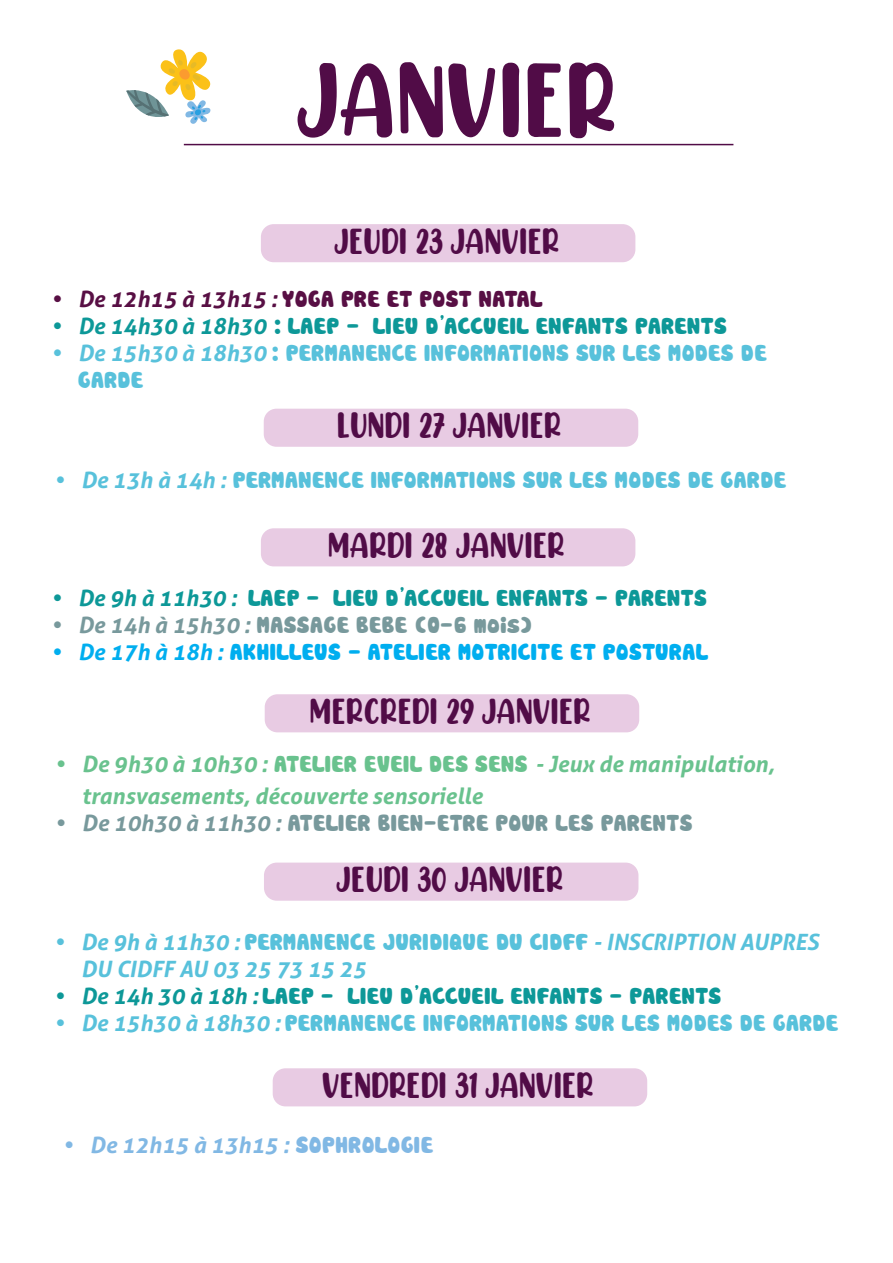
<style>
.page{position:relative;width:893px;height:1263px;background:#fff}
.page>*{position:absolute;margin:0;border:0;box-sizing:border-box;transform-origin:0 0}
.t1{font:88.5px "CHICKEN Pie Height";color:#510c47}
.t2{font:30px "CHICKEN Pie Height";color:#510c47}
.t3{font:22.5px/27px "Cookies";color:#58c1db}
.t4{font:22.5px "Cookies";color:#0d9898}
.t5{font:italic 700 22.5px/31.5px "Aller";color:#69c28e}
.t6{font:22.5px "Cookies";color:#78999c}
.t7{font:italic 700 22.5px/27px "Aller";color:#58c1db}
.t8{font:22.5px "Cookies";color:#00aeef}
.t9{font:22.5px "Cookies";color:#580f44}
.t10{font:italic 700 22.5px "Aller";color:#81b8e4}
.s1{font-family:"Aller";font-weight:700;font-style:italic}
.s2{font-family:"CHICKEN Pie Height"}
.s3{font-family:"Cookies";font-weight:400;font-style:normal}
</style>
<div class="page">
<svg style="left:126px;top:49px;width:85px;height:75px"></svg>
<hr style="left:184px;top:144px;width:549px;height:1px;background:#510c47">
<div style="left:261px;top:224px;width:374px;height:38px;background:#e8cbe3;border-radius:13px"></div>
<div style="left:264px;top:409px;width:374px;height:38px;background:#e8cbe3;border-radius:13px"></div>
<div style="left:261px;top:528px;width:374px;height:38px;background:#e8cbe3;border-radius:13px"></div>
<div style="left:265px;top:694px;width:374px;height:38px;background:#e8cbe3;border-radius:13px"></div>
<div style="left:264px;top:862px;width:374px;height:39px;background:#e8cbe3;border-radius:13px"></div>
<div style="left:273px;top:1068px;width:374px;height:38px;background:#e8cbe3;border-radius:13px"></div>
<p class="t1" style="left:297px;top:27px;width:326px">JANVIER</p>
<p class="t2" style="left:334px;top:216px;width:228px">JEUDI 23 JANVIER</p>
<p class="t9" style="left:51px;top:289px;width:494px"><span class="s1">• De 12h15 à 13h15 :</span> YOGA PRE ET POST NATAL</p>
<p class="t4" style="left:51px;top:316px;width:678px"><span class="s1">• De 14h30 à 18h30</span> : LAEP -– LIEU D<span class="s2">’</span>ACCUEIL ENFANTS PARENTS</p>
<p class="t3" style="left:78px;top:340px;width:691px;text-indent:-27px"><span class="s1">• De 15h30 à 18h30</span> : PERMANENCE INFORMATIONS SUR LES MODES DE<br>GARDE</p>
<p class="t2" style="left:338px;top:401px;width:226px">LUNDI 27 JANVIER</p>
<p class="t3" style="left:54px;top:466px;width:734px"><span class="s1">• De 13h à 14h :</span> PERMANENCE INFORMATIONS SUR LES MODES DE GARDE</p>
<p class="t2" style="left:329px;top:521px;width:239px">MARDI 28 JANVIER</p>
<p class="t4" style="left:51px;top:588px;width:658px"><span class="s1">• De 9h à 11h30 :</span> LAEP -– LIEU D<span class="s2">’</span>ACCUEIL ENFANTS - PARENTS</p>
<p class="t6" style="left:51px;top:615px;width:483px"><span class="s1">• De 14h à 15h30 :</span> MASSAGE BEBE (0-6 mois)</p>
<p class="t8" style="left:51px;top:642px;width:659px"><span class="s1">• De 17h à 18h :</span> AKHILLEUS - ATELIER MOTRICITE ET POSTURAL</p>
<p class="t2" style="left:311px;top:687px;width:283px">MERCREDI 29 JANVIER</p>
<p class="t5" style="left:82px;top:748px;width:694px;text-indent:-27px">• De 9h30 à 10h30 : <span class="s3">ATELIER EVEIL DES SENS</span> - Jeux de manipulation, transvasements, découverte sensorielle</p>
<p class="t6" style="left:55px;top:813px;width:640px"><span class="s1">• De 10h30 à 11h30 :</span> ATELIER BIEN-ETRE POUR LES PARENTS</p>
<p class="t2" style="left:336px;top:855px;width:230px">JEUDI 30 JANVIER</p>
<p class="t7" style="left:81px;top:928px;width:739px;text-indent:-27px">• De 9h à 11h30 : <span class="s3">PERMANENCE JURIDIQUE DU CIDFF</span> - INSCRIPTION AUPRES<br>DU CIDFF AU 03 25 73 15 25</p>
<p class="t4" style="left:54px;top:986px;width:669px"><span class="s1">• De 14h 30 à 18h :</span> LAEP -– LIEU D<span class="s2">’</span>ACCUEIL ENFANTS - PARENTS</p>
<p class="t3" style="left:54px;top:1009px;width:786px"><span class="s1">• De 15h30 à 18h30 :</span> PERMANENCE INFORMATIONS SUR LES MODES DE GARDE</p>
<p class="t2" style="left:324px;top:1060px;width:273px">VENDREDI 31 JANVIER</p>
<p class="t10" style="left:63px;top:1131px;width:372px">• De 12h15 à 13h15 : <span class="s3">SOPHROLOGIE</span></p>
</div>
